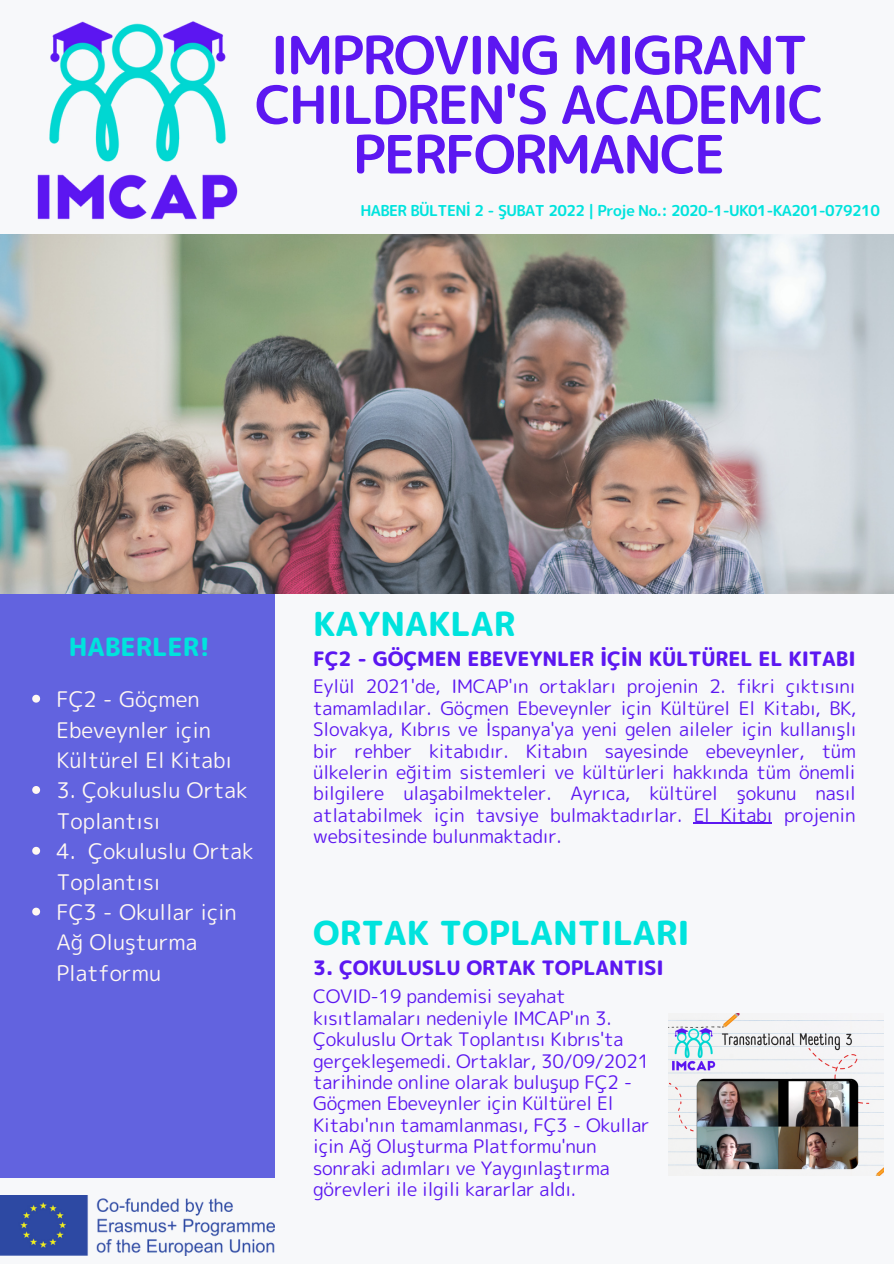
<style>
.page{position:relative;width:894px;height:1264px;background:#fff}
.page>*{position:absolute;margin:0;border:0;box-sizing:border-box;transform-origin:0 0}
.t1{font:52.65px/49.5px "rounded mplus 1 p bold";letter-spacing:-.04em;color:#5c17f1;text-align:center}
.t2{font:33.15px "rounded mplus 1 p heavy";color:#00e3dd}
.t3{font:25.05px "rounded mplus 1 p heavy";color:#00e3dd}
.t4{font:21.45px/30.5px "rounded mplus 1 p regular";color:#fff8f2}
.t5{font:19.8px "rounded mplus 1 p heavy";letter-spacing:-.005em;color:#5c17f1}
.t6{font:18.6px/21.5px "rounded mplus 1 p regular";letter-spacing:-.015em;color:#5c17f1}
.t7{font:15px "rounded mplus 1 p bold";letter-spacing:-.04em;color:#00e3dd}
</style>
<div class="page">
<div style="left:0;top:0;width:893px;height:1263px;background:#f7f8fa"></div>
<div style="left:0;top:414px;width:275px;height:849px;background:#6263df"></div>
<img style="left:0;top:234px;width:893px;height:360px">
<img style="left:0;top:21px;width:275px;height:236px">
<img style="left:668px;top:1013px;width:215px;height:162px">
<div style="left:0;top:1178px;width:289px;height:85px;background:#f7f8fa"></div>
<img style="left:0;top:1195px;width:275px;height:60px">
<svg style="left:32px;top:694px;width:8px;height:8px"></svg>
<svg style="left:32px;top:786px;width:8px;height:8px"></svg>
<svg style="left:32px;top:846px;width:8px;height:8px"></svg>
<svg style="left:32px;top:907px;width:8px;height:8px"></svg>
<hr style="left:693px;top:823px;width:79px;height:1px;background:#5c17f1">
<p class="t1" style="left:255px;top:30px;width:570px">IMPROVING MIGRANT<br>CHILDREN'S ACADEMIC<br>PERFORMANCE</p>
<p class="t7" style="left:360px;top:200px;width:521px">HABER BÜLTENİ 2 - ŞUBAT 2022 | Proje No.: 2020-1-UK01-KA201-079210</p>
<p class="t3" style="left:69px;top:629px;width:143px">HABERLER!</p>
<p class="t4" style="left:56px;top:683px;width:177px">FÇ2 - Göçmen<br>Ebeveynler için<br>Kültürel El Kitabı</p>
<p class="t4" style="left:56px;top:775px;width:192px">3. Çokuluslu Ortak<br>Toplantısı</p>
<p class="t4" style="left:56px;top:835px;width:199px">4. Çokuluslu Ortak<br>Toplantısı</p>
<p class="t4" style="left:56px;top:896px;width:182px">FÇ3 - Okullar için<br>Ağ Oluşturma<br>Platformu</p>
<p class="t2" style="left:313px;top:600px;width:203px">KAYNAKLAR</p>
<p class="t5" style="left:313px;top:645px;width:543px">FÇ2 - GÖÇMEN EBEVEYNLER İÇİN KÜLTÜREL EL KITABI</p>
<p class="t6" style="left:313px;top:675px;width:544px;text-align:justify">Eylül 2021'de, IMCAP'ın ortakları projenin 2. fikri çıktısını tamamladılar. Göçmen Ebeveynler için Kültürel El Kitabı, BK, Slovakya, Kıbrıs ve İspanya'ya yeni gelen aileler için kullanışlı bir rehber kitabıdır. Kitabın sayesinde ebeveynler, tüm ülkelerin eğitim sistemleri ve kültürleri hakkında tüm önemli bilgilere ulaşabilmekteler. Ayrıca, kültürel şokunu nasıl atlatabilmek için tavsiye bulmaktadırlar. El Kitabı projenin websitesinde bulunmaktadır.</p>
<p class="t2" style="left:313px;top:908px;width:378px">ORTAK TOPLANTILARI</p>
<p class="t5" style="left:313px;top:953px;width:352px">3. ÇOKULUSLU ORTAK TOPLANTISI</p>
<p class="t6" style="left:313px;top:985px;width:338px">COVID-19 pandemisi seyahat kısıtlamaları nedeniyle IMCAP'ın 3.<br>Çokuluslu Ortak Toplantısı Kıbrıs'ta gerçekleşemedi. Ortaklar, 30/09/2021 tarihinde online olarak buluşup FÇ2 - Göçmen Ebeveynler için Kültürel El Kitabı'nın tamamlanması, FÇ3 - Okullar için Ağ Oluşturma Platformu'nun sonraki adımları ve Yaygınlaştırma görevleri ile ilgili kararlar aldı.</p>
</div>
